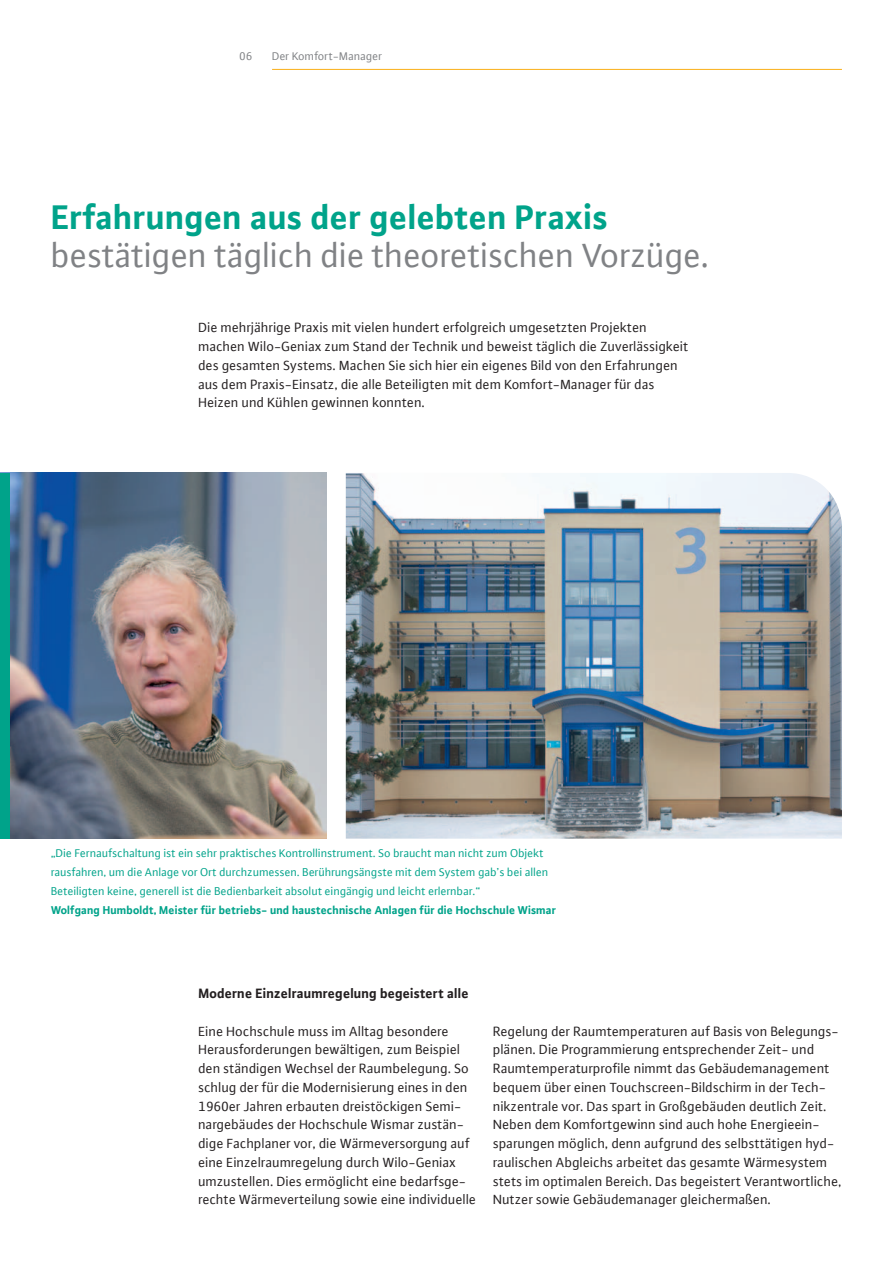
<style>
.page{position:relative;width:893px;height:1263px;background:#fff}
.page>*{position:absolute;margin:0;border:0;box-sizing:border-box;transform-origin:0 0}
.t1{font:36px "WILO Plus FM";letter-spacing:-.01em;color:#808285}
.t2{font:700 36px "WILO Plus FM";color:#00a38a}
.t3{font:14.25px/18.8px "WILO Plus FM";color:#231f20}
.t4{font:700 14.25px "WILO Plus FM";color:#231f20}
.t5{font:12px/18.8px "WILO Plus FM";color:#00a38a}
.t6{font:700 12px "WILO Plus FM";color:#00a38a}
.t7{font:12px "WILO Plus FM";color:#808285}
</style>
<div class="page">
<img style="left:10px;top:473px;width:316px;height:366px">
<img style="left:346px;top:473px;width:496px;height:366px">
<div style="left:0;top:473px;width:10px;height:366px;background:#00a38a"></div>
<hr style="left:272px;top:69px;width:570px;height:1px;background:#faaf18">
<p class="t7" style="left:240px;top:49px;width:14px">06</p>
<p class="t7" style="left:272px;top:49px;width:112px">Der Komfort-Manager</p>
<h1 class="t2" style="left:51px;top:193px;width:559px">Erfahrungen aus der gelebten Praxis</h1>
<h1 class="t1" style="left:51px;top:232px;width:660px">bestätigen täglich die theoretischen Vorzüge.</h1>
<p class="t3" style="left:198px;top:318px;width:492px">Die mehrjährige Praxis mit vielen hundert erfolgreich umgesetzten Projekten machen Wilo-Geniax zum Stand der Technik und beweist täglich die Zuverlässigkeit des gesamten Systems. Machen Sie sich hier ein eigenes Bild von den Erfahrungen aus dem Praxis-Einsatz, die alle Beteiligten mit dem Komfort-Manager für das Heizen und Kühlen gewinnen konnten.</p>
<p class="t5" style="left:51px;top:844px;width:499px">„Die Fernaufschaltung ist ein sehr praktisches Kontrollinstrument. So braucht man nicht zum Objekt rausfahren, um die Anlage vor Ort durchzumessen. Berührungsängste mit dem System gab’s bei allen<br>Beteiligten keine, generell ist die Bedienbarkeit absolut eingängig und leicht erlernbar.“</p>
<p class="t6" style="left:51px;top:901px;width:507px">Wolfgang Humboldt, Meister für betriebs- und haustechnische Anlagen für die Hochschule Wismar</p>
<p class="t4" style="left:198px;top:984px;width:272px">Moderne Einzelraumregelung begeistert alle</p>
<p class="t3" style="left:198px;top:1021px;width:280px">Eine Hochschule muss im Alltag besondere Herausforderungen bewältigen, zum Beispiel den ständigen Wechsel der Raumbelegung. So schlug der für die Modernisierung eines in den 1960er Jahren erbauten dreistöckigen Semi&shy;nargebäudes der Hochschule Wismar zustän&shy;dige Fachplaner vor, die Wärmeversorgung auf eine Einzelraumregelung durch Wilo-Geniax umzustellen. Dies ermöglicht eine bedarfsge&shy;rechte Wärmeverteilung sowie eine individuelle</p>
<p class="t3" style="left:493px;top:1021px;width:350px">Regelung der Raumtemperaturen auf Basis von Belegungs&shy;plänen. Die Programmierung entsprechender Zeit- und Raumtemperaturprofile nimmt das Gebäudemanagement bequem über einen Touchscreen-Bildschirm in der Tech&shy;nikzentrale vor. Das spart in Großgebäuden deutlich Zeit.<br>Neben dem Komfortgewinn sind auch hohe Energieein&shy;sparungen möglich, denn aufgrund des selbsttätigen hyd&shy;raulischen Abgleichs arbeitet das gesamte Wärmesystem stets im optimalen Bereich. Das begeistert Verantwortliche, Nutzer sowie Gebäudemanager gleichermaßen.</p>
</div>
